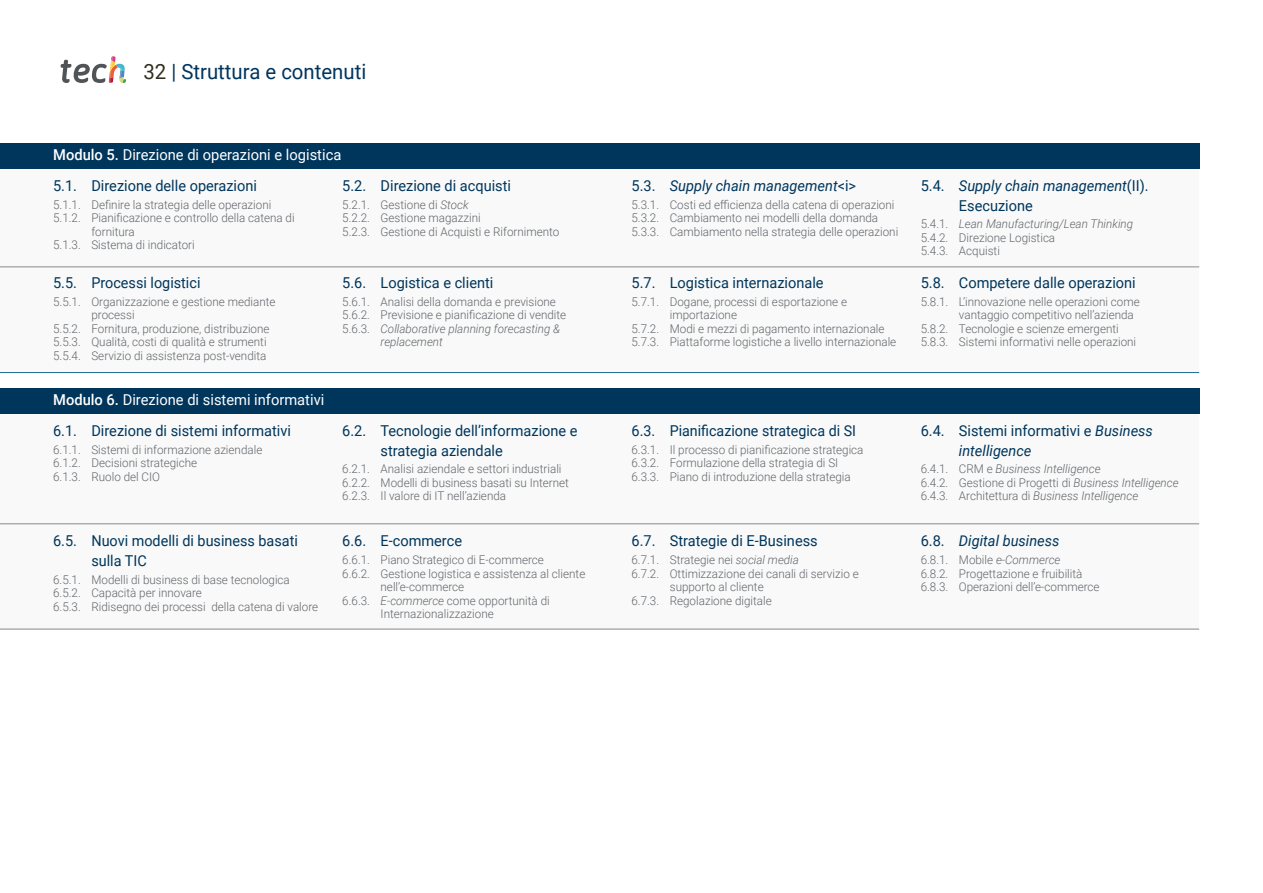
<style>
.page{position:relative;width:1263px;height:893px;background:#fff}
.page>*{position:absolute;margin:0;border:0;box-sizing:border-box;transform-origin:0 0}
.t1{font:21px "Roboto";color:#00355e}
.t2{font:15px/19.5px "Roboto";color:#00355c}
.t3{font:italic 15px/19.5px "Roboto";color:#00355c}
.t4{font:15px "Roboto";color:#fff}
.t5{font:300 12px/13.5px "Roboto";color:#61646a}
.t6{font:italic 300 12px/13.5px "Roboto";color:#61646a}
.s1{color:#312e20}
.s2{font-weight:500}
.s3{font-style:italic}
.s4{font-style:normal}
</style>
<div class="page">
<svg style="left:61px;top:56px;width:65px;height:27px"></svg>
<div style="left:0;top:414px;width:1199px;height:215px;background:#f8f9f8"></div>
<hr style="left:0;top:629px;width:1199px;height:1px;background:#878a8e">
<div style="left:0;top:389px;width:1199px;height:25px;background:#00355c"></div>
<div style="left:0;top:169px;width:1199px;height:204px;background:#f8f9f8"></div>
<div style="left:0;top:143px;width:1199px;height:26px;background:#00355c"></div>
<hr style="left:0;top:524px;width:1199px;height:1px;background:#878a8e">
<hr style="left:0;top:267px;width:1199px;height:1px;background:#878a8e">
<h1 class="t1" style="left:144px;top:57px;width:224px"><span class="s1">32</span> | Struttura e contenuti</h1>
<p class="t4" style="left:53px;top:144px;width:290px"><span class="s2">Modulo 5.</span> Direzione di operazioni e logistica</p>
<p class="t2" style="left:53px;top:175px;width:205px">5.1. Direzione delle operazioni</p>
<p class="t5" style="left:53px;top:197px;width:220px">5.1.1. Definire la strategia delle operazioni</p>
<p class="t5" style="left:53px;top:211px;width:243px">5.1.2. Pianificazione e controllo della catena di</p>
<p class="t5" style="left:91px;top:224px;width:45px">fornitura</p>
<p class="t5" style="left:53px;top:238px;width:143px">5.1.3. Sistema di indicatori</p>
<p class="t2" style="left:53px;top:273px;width:149px">5.5. Processi logistici</p>
<p class="t5" style="left:53px;top:294px;width:224px">5.5.1. Organizzazione e gestione mediante</p>
<p class="t5" style="left:91px;top:308px;width:45px">processi</p>
<p class="t5" style="left:53px;top:321px;width:218px">5.5.2. Fornitura, produzione, distribuzione</p>
<p class="t5" style="left:53px;top:335px;width:215px">5.5.3. Qualità, costi di qualità e strumenti</p>
<p class="t5" style="left:53px;top:348px;width:215px">5.5.4. Servizio di assistenza post-vendita</p>
<p class="t4" style="left:53px;top:389px;width:273px"><span class="s2">Modulo 6.</span> Direzione di sistemi informativi</p>
<p class="t2" style="left:53px;top:420px;width:239px">6.1. Direzione di sistemi informativi</p>
<p class="t5" style="left:53px;top:442px;width:211px">6.1.1. Sistemi di informazione aziendale<br>6.1.2. Decisioni strategiche<br>6.1.3. Ruolo del CIO</p>
<p class="t2" style="left:91px;top:531px;width:208px;text-indent:-38px">6.5. Nuovi modelli di business basati sulla TIC</p>
<p class="t5" style="left:53px;top:572px;width:267px">6.5.1. Modelli di business di base tecnologica<br>6.5.2. Capacità per innovare<br>6.5.3. Ridisegno dei processi della catena di valore</p>
<p class="t2" style="left:342px;top:175px;width:170px">5.2. Direzione di acquisti</p>
<p class="t5" style="left:342px;top:197px;width:218px">5.2.1. Gestione di <span class="s3">Stock<br></span>5.2.2. Gestione magazzini<br>5.2.3. Gestione di Acquisti e Rifornimento</p>
<p class="t2" style="left:342px;top:273px;width:153px">5.6. Logistica e clienti</p>
<p class="t5" style="left:342px;top:294px;width:215px">5.6.1. Analisi della domanda e previsione</p>
<p class="t5" style="left:342px;top:308px;width:225px">5.6.2. Previsione e pianificazione di vendite</p>
<p class="t6" style="left:342px;top:321px;width:219px"><span class="s4">5.6.3.</span> Collaborative planning forecasting &amp;</p>
<p class="t6" style="left:381px;top:335px;width:64px">replacement</p>
<p class="t2" style="left:381px;top:420px;width:198px;text-indent:-38px">6.2. Tecnologie dell’informazione e strategia aziendale</p>
<p class="t5" style="left:342px;top:462px;width:228px">6.2.1. Analisi aziendale e settori industriali<br>6.2.2. Modelli di business basati su Internet<br>6.2.3. Il valore di IT nell’azienda</p>
<p class="t2" style="left:342px;top:531px;width:121px">6.6. E-commerce</p>
<p class="t5" style="left:342px;top:553px;width:203px">6.6.1. Piano Strategico di E-commerce</p>
<p class="t5" style="left:342px;top:566px;width:245px">6.6.2. Gestione logistica e assistenza al cliente</p>
<p class="t5" style="left:381px;top:580px;width:85px">nell’e-commerce</p>
<p class="t5" style="left:342px;top:593px;width:209px">6.6.3. <span class="s3">E-commerce</span> come opportunità di</p>
<p class="t5" style="left:381px;top:607px;width:115px">Internazionalizzazione</p>
<p class="t3" style="left:631px;top:175px;width:226px"><span class="s4">5.3.</span> Supply chain management<span class="s4">&lt;i&gt;</span></p>
<p class="t5" style="left:631px;top:197px;width:268px">5.3.1. Costi ed efficienza della catena di operazioni<br>5.3.2. Cambiamento nei modelli della domanda<br>5.3.3. Cambiamento nella strategia delle operazioni</p>
<p class="t2" style="left:631px;top:273px;width:194px">5.7. Logistica internazionale</p>
<p class="t5" style="left:631px;top:294px;width:217px">5.7.1. Dogane, processi di esportazione e</p>
<p class="t5" style="left:670px;top:308px;width:69px">importazione</p>
<p class="t5" style="left:631px;top:321px;width:255px">5.7.2. Modi e mezzi di pagamento internazionale</p>
<p class="t5" style="left:631px;top:335px;width:266px">5.7.3. Piattaforme logistiche a livello internazionale</p>
<p class="t3" style="left:959px;top:175px;width:191px;text-indent:-38px"><span class="s4">5.4.</span> Supply chain management<span class="s4">(II).<br>Esecuzione</span></p>
<p class="t5" style="left:921px;top:217px;width:214px">5.4.1. <span class="s3">Lean Manufacturing/Lean Thinking<br></span>5.4.2. Direzione Logistica<br>5.4.3. Acquisti</p>
<p class="t2" style="left:921px;top:273px;width:217px">5.8. Competere dalle operazioni</p>
<p class="t5" style="left:921px;top:294px;width:220px">5.8.1. L’innovazione nelle operazioni come</p>
<p class="t5" style="left:959px;top:308px;width:176px">vantaggio competitivo nell’azienda</p>
<p class="t5" style="left:921px;top:321px;width:200px">5.8.2. Tecnologie e scienze emergenti</p>
<p class="t5" style="left:921px;top:335px;width:217px">5.8.3. Sistemi informativi nelle operazioni</p>
<p class="t2" style="left:631px;top:420px;width:226px">6.3. Pianificazione strategica di SI</p>
<p class="t5" style="left:631px;top:442px;width:234px">6.3.1. Il processo di pianificazione strategica<br>6.3.2. Formulazione della strategia di SI<br>6.3.3. Piano di introduzione della strategia</p>
<p class="t2" style="left:631px;top:531px;width:188px">6.7. Strategie di E-Business</p>
<p class="t5" style="left:631px;top:553px;width:169px">6.7.1. Strategie nei <span class="s3">social media</span></p>
<p class="t5" style="left:631px;top:566px;width:229px">6.7.2. Ottimizzazione dei canali di servizio e</p>
<p class="t5" style="left:670px;top:580px;width:95px">supporto al cliente</p>
<p class="t5" style="left:631px;top:593px;width:142px">6.7.3. Regolazione digitale</p>
<p class="t2" style="left:959px;top:420px;width:195px;text-indent:-38px">6.4. Sistemi informativi e <span class="s3">Business intelligence</span></p>
<p class="t6" style="left:921px;top:462px;width:259px"><span class="s4">6.4.1. CRM e</span> Business Intelligence<br><span class="s4">6.4.2. Gestione di Progetti di</span> Business Intelligence<br><span class="s4">6.4.3. Architettura di</span> Business Intelligence</p>
<p class="t3" style="left:921px;top:531px;width:140px"><span class="s4">6.8.</span> Digital business</p>
<p class="t5" style="left:921px;top:553px;width:180px">6.8.1. Mobile <span class="s3">e-Commerce<br></span>6.8.2. Progettazione e fruibilità<br>6.8.3. Operazioni dell’e-commerce</p>
</div>
